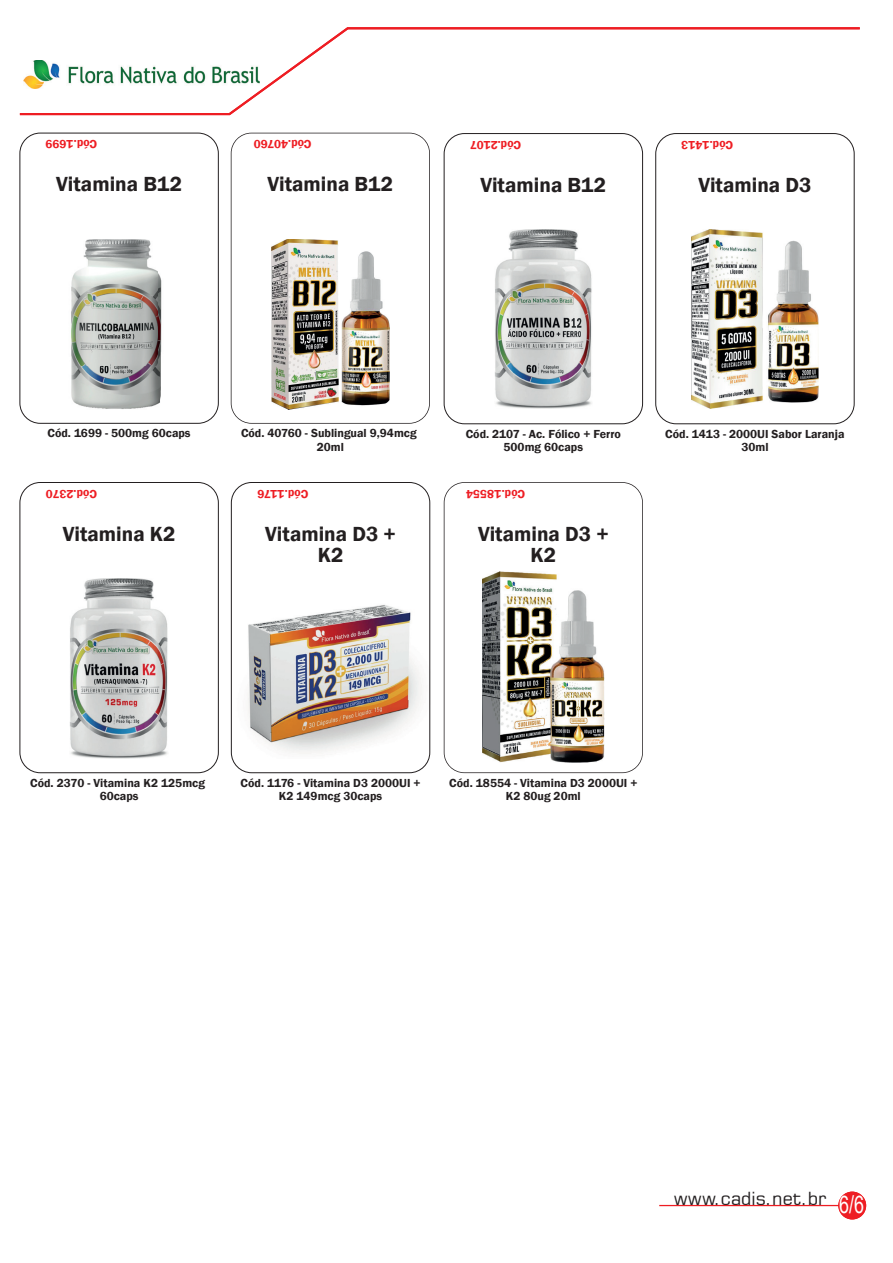
<style>
.page{position:relative;width:893px;height:1263px;background:#fff}
.page>*{position:absolute;margin:0;border:0;box-sizing:border-box;transform-origin:0 0}
.t1{font:600 21px/21px "Franklin Gothic";color:#231f20;text-align:center}
.t2{font:18px "Square 721 BT";color:#231f20}
.t3{font:600 12px/13.5px "Franklin Gothic";color:#231f20;text-align:center}
.t4{font:600 12px "Franklin Gothic";color:#ee1d23}
.s1{font-family:"Arial";font-size:24.3px;color:#fff}
</style>
<div class="page">
<img style="left:230px;top:592px;width:201px;height:167px">
<hr style="left:659px;top:1205px;width:199px;height:1px;background:#ee1d23">
<div style="left:838px;top:1191px;width:28px;height:28px;background:#ee1d23;border-radius:14px"></div>
<svg style="left:19px;top:27px;width:841px;height:89px"></svg>
<img style="left:24px;top:60px;width:236px;height:29px">
<svg style="left:231px;top:133px;width:199px;height:291px"></svg>
<img style="left:271px;top:239px;width:118px;height:170px">
<div style="left:20px;top:133px;width:199px;height:291px;border:1px solid #231f20;border-radius:20px"></div>
<div style="left:655px;top:133px;width:199px;height:291px;border:1px solid #231f20;border-radius:20px"></div>
<img style="left:692px;top:230px;width:126px;height:178px">
<div style="left:444px;top:133px;width:199px;height:291px;border:1px solid #231f20;border-radius:20px"></div>
<div style="left:231px;top:482px;width:199px;height:291px;border:1px solid #231f20;border-radius:20px"></div>
<svg style="left:444px;top:482px;width:199px;height:291px"></svg>
<div style="left:20px;top:482px;width:199px;height:291px;border:1px solid #231f20;border-radius:20px"></div>
<img style="left:71px;top:239px;width:91px;height:170px">
<img style="left:70px;top:579px;width:98px;height:180px">
<img style="left:482px;top:571px;width:123px;height:191px">
<img style="left:495px;top:230px;width:97px;height:178px">
<p class="t4" style="left:97px;top:152px;width:53px;rotate:-180deg">Cód.1699</p>
<h1 class="t1" style="left:56px;top:174px;width:127px">Vitamina B12</h1>
<p class="t4" style="left:312px;top:152px;width:59px;rotate:-180deg">Cód.40760</p>
<h1 class="t1" style="left:267px;top:174px;width:127px">Vitamina B12</h1>
<p class="t4" style="left:521px;top:152px;width:53px;rotate:-180deg">Cód.2107</p>
<h1 class="t1" style="left:480px;top:174px;width:127px">Vitamina B12</h1>
<p class="t4" style="left:733px;top:152px;width:53px;rotate:-180deg">Cód.1413</p>
<h1 class="t1" style="left:698px;top:174px;width:115px">Vitamina D3</h1>
<p class="t3" style="left:48px;top:426px;width:145px">Cód. 1699 - 500mg 60caps</p>
<p class="t4" style="left:97px;top:501px;width:53px;rotate:-180deg">Cód.2370</p>
<h1 class="t1" style="left:63px;top:523px;width:114px">Vitamina K2</h1>
<p class="t3" style="left:241px;top:426px;width:177px">Cód. 40760 - Sublingual 9,94mcg<br>20ml</p>
<p class="t4" style="left:308px;top:501px;width:52px;rotate:-180deg">Cód.1176</p>
<h1 class="t1" style="left:265px;top:523px;width:132px">Vitamina D3 +<br>K2</h1>
<p class="t3" style="left:466px;top:427px;width:157px">Cód. 2107 - Ac. Fólico + Ferro<br>500mg 60caps</p>
<p class="t4" style="left:525px;top:501px;width:61px;rotate:-180deg">Cód.18554</p>
<h1 class="t1" style="left:478px;top:523px;width:132px">Vitamina D3 +<br>K2</h1>
<p class="t3" style="left:665px;top:427px;width:181px">Cód. 1413 - 2000UI Sabor Laranja<br>30ml</p>
<p class="t3" style="left:30px;top:776px;width:176px">Cód. 2370 - Vitamina K2 125mcg<br>60caps</p>
<p class="t3" style="left:241px;top:776px;width:181px">Cód. 1176 - Vitamina D3 2000UI +<br>K2 149mcg 30caps</p>
<p class="t3" style="left:449px;top:776px;width:190px">Cód. 18554 - Vitamina D3 2000UI +<br>K2 80ug 20ml</p>
<h2 class="t2" style="left:674px;top:1187px;width:192px">www.cadis.net.br <span class="s1">6/6</span></h2>
</div>
